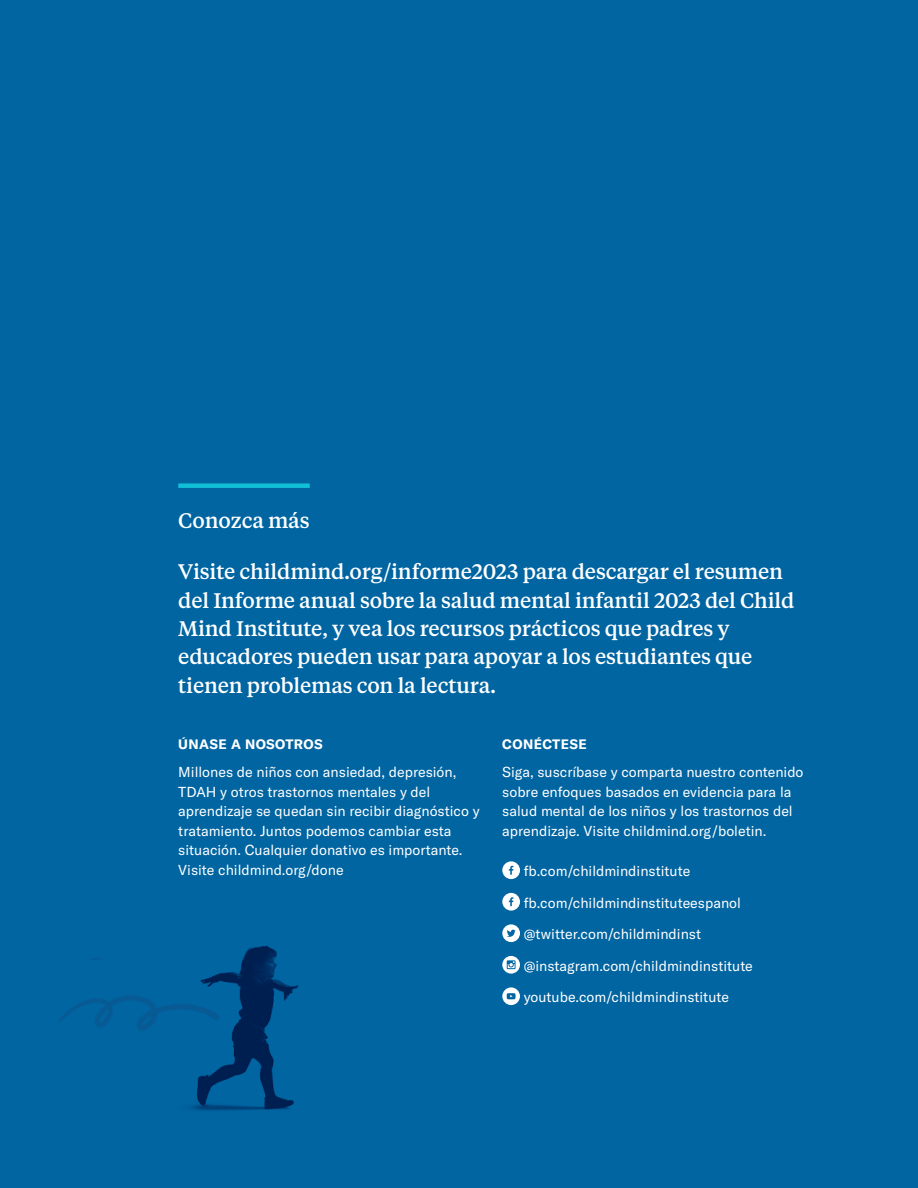
<style>
.page{position:relative;width:918px;height:1188px;background:#0165a2}
.page>*{position:absolute;margin:0;border:0;box-sizing:border-box;transform-origin:0 0}
.t1{font:500 21px/28.5px "Tiempos Text";letter-spacing:-.01em;color:#fff}
.t2{font:14.25px/19.5px "GT America";color:#fff}
.t3{font:700 13.5px "GT America";letter-spacing:.03em;color:#fff}
</style>
<div class="page">
<svg style="left:502px;top:861px;width:18px;height:18px"></svg>
<svg style="left:502px;top:893px;width:18px;height:18px"></svg>
<svg style="left:502px;top:924px;width:18px;height:18px"></svg>
<svg style="left:502px;top:956px;width:18px;height:18px"></svg>
<svg style="left:502px;top:987px;width:18px;height:18px"></svg>
<img style="left:176px;top:946px;width:123px;height:165px">
<div style="left:178px;top:483px;width:132px;height:5px;background:#11bfd7"></div>
<h1 class="t1" style="left:178px;top:505px;width:133px">Conozca más</h1>
<p class="t1" style="left:178px;top:556px;width:618px">Visite childmind.org/informe2023 para descargar el resumen del Informe anual sobre la salud mental infantil 2023 del Child Mind Institute, y vea los recursos prácticos que padres y educadores pueden usar para apoyar a los estudiantes que tienen problemas con la lectura.</p>
<p class="t3" style="left:178px;top:735px;width:146px">ÚNASE A NOSOTROS</p>
<p class="t2" style="left:178px;top:762px;width:303px">Millones de niños con ansiedad, depresión, TDAH y otros trastornos mentales y del aprendizaje se quedan sin recibir diagnóstico y tratamiento. Juntos podemos cambiar esta situación. Cualquier donativo es importante.<br>Visite childmind.org/done</p>
<p class="t3" style="left:502px;top:735px;width:86px">CONÉCTESE</p>
<p class="t2" style="left:502px;top:762px;width:303px">Siga, suscríbase y comparta nuestro contenido sobre enfoques basados en evidencia para la salud mental de los niños y los trastornos del aprendizaje. Visite childmind.org/boletin.</p>
<p class="t2" style="left:524px;top:861px;width:168px">fb.com/childmindinstitute</p>
<p class="t2" style="left:524px;top:893px;width:219px">fb.com/childmindinstituteespanol</p>
<p class="t2" style="left:524px;top:924px;width:179px">@twitter.com/childmindinst</p>
<p class="t2" style="left:524px;top:956px;width:231px">@instagram.com/childmindinstitute</p>
<p class="t2" style="left:524px;top:987px;width:207px">youtube.com/childmindinstitute</p>
</div>
